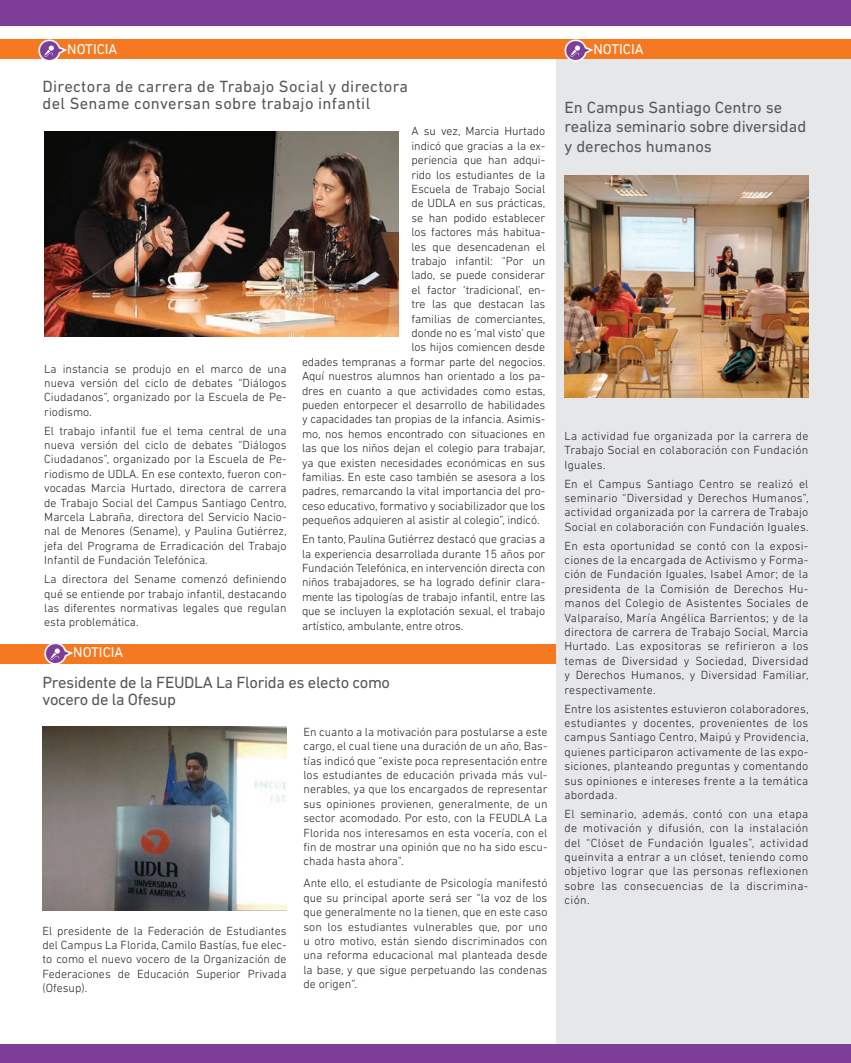
<style>
.page{position:relative;width:851px;height:1063px;background:#fff}
.page>*{position:absolute;margin:0;border:0;box-sizing:border-box;transform-origin:0 0}
.t1{font:16.5px/16.5px "DIN Next LT Pro";letter-spacing:.02em;color:#57585a}
.t2{font:16.5px/19.5px "DIN Next LT Pro";color:#57585a}
.t3{font:16.5px/16.5px "DIN Next LT Pro";letter-spacing:-.02em;color:#57585a}
.t4{font:14.4px "DIN Next LT Pro";color:#fff}
.t5{font:300 12px/14.4px "DIN Next LT Pro";letter-spacing:-.01em;color:#231f20;text-align:justify}
</style>
<div class="page">
<div style="left:556px;top:43px;width:294px;height:1002px;background:#e6e7e9"></div>
<div style="left:0;top:39px;width:850px;height:20px;background:#f47921"></div>
<div style="left:0;top:644px;width:556px;height:19px;background:#f47921"></div>
<div style="left:0;top:0;width:850px;height:26px;background:#7e3e98"></div>
<svg style="left:38px;top:39px;width:29px;height:21px"></svg>
<svg style="left:564px;top:39px;width:29px;height:23px"></svg>
<svg style="left:43px;top:643px;width:30px;height:21px"></svg>
<img style="left:44px;top:132px;width:355px;height:205px">
<img style="left:564px;top:176px;width:244px;height:221px">
<img style="left:43px;top:727px;width:243px;height:184px">
<div style="left:0;top:1045px;width:850px;height:18px;background:#7e3e98"></div>
<p class="t4" style="left:67px;top:41px;width:52px">NOTICIA</p>
<p class="t4" style="left:593px;top:41px;width:52px">NOTICIA</p>
<h1 class="t1" style="left:43px;top:78px;width:367px">Directora de carrera de Trabajo Social y directora del Sename conversan sobre trabajo infantil</h1>
<p class="t5" style="left:44px;top:361px;width:244px">La instancia se produjo en el marco de una nueva versión del ciclo de debates “Diálogos Ciudadanos”, organizado por la Escuela de Pe&shy;riodismo.</p>
<p class="t5" style="left:44px;top:423px;width:244px">El trabajo infantil fue el tema central de una nueva versión del ciclo de debates “Diálogos Ciudadanos”, organizado por la Escuela de Pe&shy;riodismo de UDLA. En ese contexto, fueron con&shy;vocadas Marcia Hurtado, directora de carrera de Trabajo Social del Campus Santiago Centro, Marcela Labraña, directora del Servicio Nacio&shy;nal de Menores (Sename), y Paulina Gutiérrez, jefa del Programa de Erradicación del Trabajo Infantil de Fundación Telefónica.</p>
<p class="t5" style="left:44px;top:572px;width:244px">La directora del Sename comenzó definiendo qué se entiende por trabajo infantil, destacando las diferentes normativas legales que regulan esta problemática.</p>
<p class="t4" style="left:73px;top:644px;width:52px">NOTICIA</p>
<p class="t5" style="left:411px;top:124px;width:135px">A su vez, Marcia Hurtado</p>
<p class="t5" style="left:411px;top:138px;width:135px">indicó que gracias a la ex-</p>
<p class="t5" style="left:411px;top:153px;width:135px">periencia que han adqui-</p>
<p class="t5" style="left:411px;top:167px;width:135px">rido los estudiantes de la</p>
<p class="t5" style="left:411px;top:182px;width:135px">Escuela de Trabajo Social</p>
<p class="t5" style="left:411px;top:196px;width:135px">de UDLA en sus prácticas,</p>
<p class="t5" style="left:411px;top:210px;width:135px">se han podido establecer</p>
<p class="t5" style="left:411px;top:225px;width:135px">los factores más habitua-</p>
<p class="t5" style="left:411px;top:239px;width:135px">les que desencadenan el</p>
<p class="t5" style="left:411px;top:254px;width:135px">trabajo infantil: “Por un</p>
<p class="t5" style="left:411px;top:268px;width:135px">lado, se puede considerar</p>
<p class="t5" style="left:411px;top:282px;width:135px">el factor ‘tradicional’, en-</p>
<p class="t5" style="left:411px;top:297px;width:135px">tre las que destacan las</p>
<p class="t5" style="left:411px;top:311px;width:135px">familias de comerciantes,</p>
<p class="t5" style="left:411px;top:326px;width:135px">donde no es ‘mal visto’ que</p>
<p class="t5" style="left:411px;top:340px;width:135px">los hijos comiencen desde</p>
<p class="t5" style="left:302px;top:354px;width:245px">edades tempranas a formar parte del negocios.</p>
<p class="t5" style="left:302px;top:369px;width:244px">Aquí nuestros alumnos han orientado a los pa-</p>
<p class="t5" style="left:302px;top:383px;width:245px">dres en cuanto a que actividades como estas,</p>
<p class="t5" style="left:302px;top:398px;width:245px">pueden entorpecer el desarrollo de habilidades</p>
<p class="t5" style="left:302px;top:412px;width:245px">y capacidades tan propias de la infancia. Asimis-</p>
<p class="t5" style="left:302px;top:426px;width:244px">mo, nos hemos encontrado con situaciones en</p>
<p class="t5" style="left:302px;top:441px;width:245px">las que los niños dejan el colegio para trabajar,</p>
<p class="t5" style="left:302px;top:455px;width:245px">ya que existen necesidades económicas en sus</p>
<p class="t5" style="left:302px;top:470px;width:244px">familias. En este caso también se asesora a los</p>
<p class="t5" style="left:302px;top:484px;width:244px">padres, remarcando la vital importancia del pro-</p>
<p class="t5" style="left:302px;top:498px;width:245px">ceso educativo, formativo y sociabilizador que los</p>
<p class="t5" style="left:302px;top:513px;width:239px">pequeños adquieren al asistir al colegio”, indicó.</p>
<p class="t5" style="left:302px;top:532px;width:245px">En tanto, Paulina Gutiérrez destacó que gracias a la experiencia desarrollada durante 15 años por Fundación Telefónica, en intervención directa con niños trabajadores, se ha logrado definir clara&shy;mente las tipologías de trabajo infantil, entre las que se incluyen la explotación sexual, el trabajo artístico, ambulante, entre otros.</p>
<h1 class="t3" style="left:43px;top:674px;width:349px">Presidente de la FEUDLA La Florida es electo como vocero de la Ofesup</h1>
<p class="t5" style="left:43px;top:923px;width:245px">El presidente de la Federación de Estudiantes del Campus La Florida, Camilo Bastías, fue elec&shy;to como el nuevo vocero de la Organización de Federaciones de Educación Superior Privada (Ofesup).</p>
<p class="t5" style="left:303px;top:724px;width:245px">En cuanto a la motivación para postularse a este cargo, el cual tiene una duración de un año, Bas&shy;tías indicó que “existe poca representación entre los estudiantes de educación privada más vul&shy;nerables, ya que los encargados de representar sus opiniones provienen, generalmente, de un sector acomodado. Por esto, con la FEUDLA La Florida nos interesamos en esta vocería, con el fin de mostrar una opinión que no ha sido escu&shy;chada hasta ahora”.</p>
<p class="t5" style="left:303px;top:876px;width:245px">Ante ello, el estudiante de Psicología manifestó que su principal aporte será ser “la voz de los que generalmente no la tienen, que en este caso son los estudiantes vulnerables que, por uno u otro motivo, están siendo discriminados con una reforma educacional mal planteada desde la base, y que sigue perpetuando las condenas de origen”.</p>
<h1 class="t2" style="left:564px;top:97px;width:243px">En Campus Santiago Centro se realiza seminario sobre diversidad y derechos humanos</h1>
<p class="t5" style="left:564px;top:428px;width:245px">La actividad fue organizada por la carrera de Trabajo Social en colaboración con Fundación Iguales.</p>
<p class="t5" style="left:564px;top:476px;width:246px">En el Campus Santiago Centro se realizó el seminario “Diversidad y Derechos Humanos”, actividad organizada por la carrera de Trabajo Social en colaboración con Fundación Iguales.</p>
<p class="t5" style="left:564px;top:538px;width:246px">En esta oportunidad se contó con la exposi&shy;ciones de la encargada de Activismo y Forma&shy;ción de Fundación Iguales, Isabel Amor; de la presidenta de la Comisión de Derechos Hu&shy;manos del Colegio de Asistentes Sociales de Valparaíso, María Angélica Barrientos; y de la directora de carrera de Trabajo Social, Marcia Hurtado. Las expositoras se refirieron a los temas de Diversidad y Sociedad, Diversidad y Derechos Humanos, y Diversidad Familiar, respectivamente.</p>
<p class="t5" style="left:564px;top:701px;width:246px">Entre los asistentes estuvieron colaboradores, estudiantes y docentes, provenientes de los campus Santiago Centro, Maipú y Providencia, quienes participaron activamente de las expo&shy;siciones, planteando preguntas y comentando sus opiniones e intereses frente a la temática abordada.</p>
<p class="t5" style="left:564px;top:806px;width:245px">El seminario, además, contó con una etapa de motivación y difusión, con la instalación del “Clóset de Fundación Iguales”, actividad queinvita a entrar a un clóset, teniendo como objetivo lograr que las personas reflexionen sobre las consecuencias de la discrimina&shy;ción.</p>
</div>
